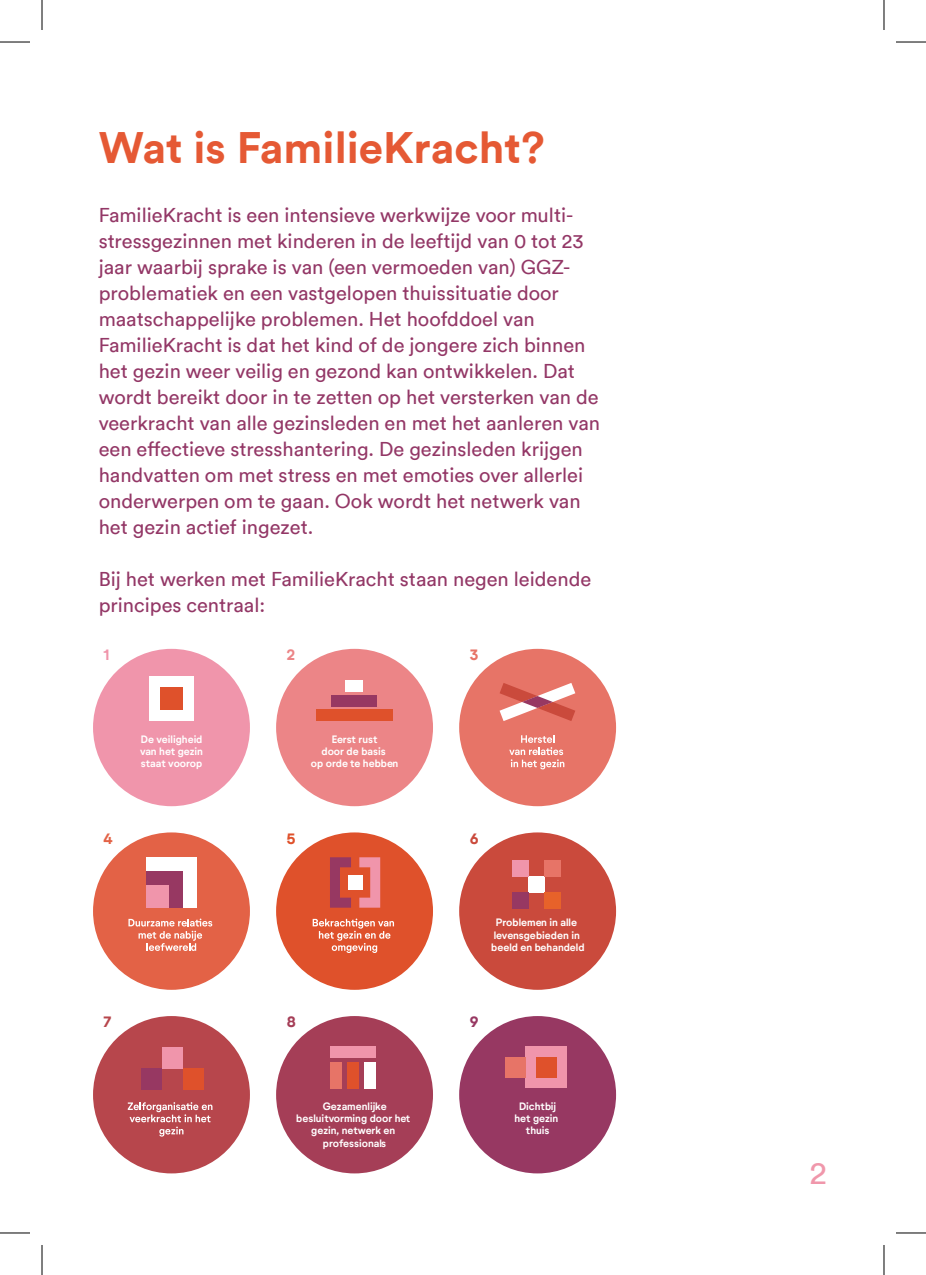
<style>
.page{position:relative;width:926px;height:1275px;background:#fff}
.page>*{position:absolute;margin:0;border:0;box-sizing:border-box;transform-origin:0 0}
.t1{font:700 44px "Circular";color:#e55934}
.t2{font:32px "Circular";color:#f097ab}
.t3{font:20px/26px "Circular";color:#933766}
.t4{font:700 14.8px "Neutrif Studio";color:#f095ab}
.t5{font:700 14.8px "Neutrif Studio";color:#ec8587}
.t6{font:700 14.8px "Neutrif Studio";color:#e77467}
.t7{font:700 14.8px "Neutrif Studio";color:#e36246}
.t8{font:700 14.8px "Neutrif Studio";color:#df512b}
.t9{font:700 14.8px "Neutrif Studio";color:#ca4a3c}
.t10{font:700 14.8px "Neutrif Studio";color:#b7464c}
.t11{font:700 14.8px "Neutrif Studio";color:#a53e57}
.t12{font:700 14.8px "Neutrif Studio";color:#973862}
.t13{font:600 10.6px/12.2px "Neutrif Studio";color:#fff;text-align:center}
</style>
<div class="page">
<div style="left:276px;top:649px;width:157px;height:157px;background:#ec8587;border-radius:50%"></div>
<div style="left:459px;top:649px;width:157px;height:157px;background:#e77467;border-radius:50%"></div>
<div style="left:93px;top:649px;width:157px;height:157px;background:#f095ab;border-radius:50%"></div>
<div style="left:93px;top:1016px;width:157px;height:157px;background:#b7464c;border-radius:50%"></div>
<div style="left:93px;top:832px;width:157px;height:157px;background:#e36246;border-radius:50%"></div>
<div style="left:276px;top:1016px;width:157px;height:157px;background:#a53e57;border-radius:50%"></div>
<div style="left:276px;top:832px;width:157px;height:157px;background:#df512b;border-radius:50%"></div>
<div style="left:459px;top:1016px;width:157px;height:157px;background:#973862;border-radius:50%"></div>
<div style="left:459px;top:832px;width:157px;height:157px;background:#ca4a3c;border-radius:50%"></div>
<svg style="left:509px;top:735px;width:55px;height:34px"></svg>
<svg style="left:128px;top:918px;width:84px;height:33px"></svg>
<svg style="left:313px;top:918px;width:81px;height:35px"></svg>
<svg style="left:128px;top:1102px;width:84px;height:34px"></svg>
<div style="left:147px;top:857px;width:50px;height:50px;background:#fff"></div>
<div style="left:147px;top:871px;width:36px;height:36px;background:#973862"></div>
<div style="left:149px;top:676px;width:45px;height:45px;background:#fff"></div>
<div style="left:160px;top:687px;width:23px;height:22px;background:#df512b"></div>
<div style="left:147px;top:885px;width:22px;height:22px;background:#f095ab"></div>
<div style="left:316px;top:709px;width:77px;height:12px;background:#df512b"></div>
<div style="left:332px;top:695px;width:45px;height:11px;background:#973862"></div>
<div style="left:346px;top:680px;width:17px;height:11px;background:#fff"></div>
<svg style="left:500px;top:683px;width:75px;height:38px"></svg>
<div style="left:348px;top:875px;width:14px;height:15px;background:#fff"></div>
<div style="left:528px;top:876px;width:17px;height:16px;background:#fff"></div>
<div style="left:512px;top:860px;width:16px;height:16px;background:#f095ab"></div>
<div style="left:512px;top:892px;width:16px;height:16px;background:#973862"></div>
<div style="left:545px;top:860px;width:16px;height:16px;background:#e77467"></div>
<div style="left:545px;top:892px;width:16px;height:16px;background:#e7622a"></div>
<svg style="left:330px;top:857px;width:21px;height:50px"></svg>
<svg style="left:359px;top:857px;width:21px;height:50px"></svg>
<div style="left:330px;top:1046px;width:46px;height:11px;background:#f095ab"></div>
<div style="left:330px;top:1062px;width:12px;height:26px;background:#e77467"></div>
<div style="left:347px;top:1062px;width:12px;height:26px;background:#df512b"></div>
<div style="left:365px;top:1062px;width:11px;height:26px;background:#fff"></div>
<div style="left:526px;top:1046px;width:41px;height:42px;background:#f095ab"></div>
<div style="left:536px;top:1057px;width:21px;height:20px;background:#df512b"></div>
<div style="left:505px;top:1057px;width:20px;height:20px;background:#e77467"></div>
<div style="left:162px;top:1047px;width:21px;height:21px;background:#f095ab"></div>
<div style="left:141px;top:1068px;width:21px;height:21px;background:#973862"></div>
<div style="left:183px;top:1068px;width:21px;height:21px;background:#df512b"></div>
<hr style="left:0;top:42px;width:30px;height:1px;background:#000">
<hr style="left:896px;top:42px;width:30px;height:1px;background:#000">
<hr style="left:0;top:1232px;width:30px;height:1px;background:#000">
<hr style="left:896px;top:1232px;width:30px;height:1px;background:#000">
<hr style="left:42px;top:0;width:1px;height:30px;background:#000">
<hr style="left:42px;top:1245px;width:1px;height:30px;background:#000">
<hr style="left:884px;top:0;width:1px;height:30px;background:#000">
<hr style="left:884px;top:1245px;width:1px;height:30px;background:#000">
<h1 class="t1" style="left:99px;top:117px;width:447px">Wat is FamilieKracht?</h1>
<p class="t3" style="left:99px;top:201px;width:503px">FamilieKracht is een intensieve werkwijze voor multi&shy;stressgezinnen met kinderen in de leeftijd van 0 tot 23 jaar waarbij sprake is van (een vermoeden van) GGZ&shy;problematiek en een vastgelopen thuissituatie door maatschappelijke problemen. Het hoofddoel van FamilieKracht is dat het kind of de jongere zich binnen het gezin weer veilig en gezond kan ontwikkelen. Dat wordt bereikt door in te zetten op het versterken van de veerkracht van alle gezinsleden en met het aanleren van een effectieve stresshantering. De gezinsleden krijgen handvatten om met stress en met emoties over allerlei onderwerpen om te gaan. Ook wordt het netwerk van het gezin actief ingezet.</p>
<p class="t3" style="left:99px;top:565px;width:494px">Bij het werken met FamilieKracht staan negen leidende principes centraal:</p>
<p class="t4" style="left:104px;top:646px;width:8px">1</p>
<p class="t5" style="left:287px;top:646px;width:10px">2</p>
<p class="t6" style="left:470px;top:646px;width:10px">3</p>
<p class="t13" style="left:140px;top:733px;width:64px;text-align:justify">De veiligheid van het gezin staat voorop</p>
<p class="t13" style="left:311px;top:733px;width:89px">Eerst rust<br>door de basis<br>op orde te hebben</p>
<p class="t7" style="left:104px;top:829px;width:11px">4</p>
<p class="t8" style="left:287px;top:829px;width:10px">5</p>
<p class="t9" style="left:470px;top:829px;width:10px">6</p>
<p class="t13" style="left:491px;top:916px;width:95px">Problemen in alle levensgebieden in beeld en behandeld</p>
<p class="t10" style="left:104px;top:1013px;width:9px">7</p>
<p class="t11" style="left:287px;top:1013px;width:11px">8</p>
<p class="t12" style="left:470px;top:1013px;width:10px">9</p>
<p class="t13" style="left:296px;top:1100px;width:115px">Gezamenlijke besluitvorming door het gezin, netwerk en professionals</p>
<p class="t13" style="left:514px;top:1100px;width:45px">Dichtbij het gezin thuis</p>
<h2 class="t2" style="left:810px;top:1153px;width:18px">2</h2>
</div>
